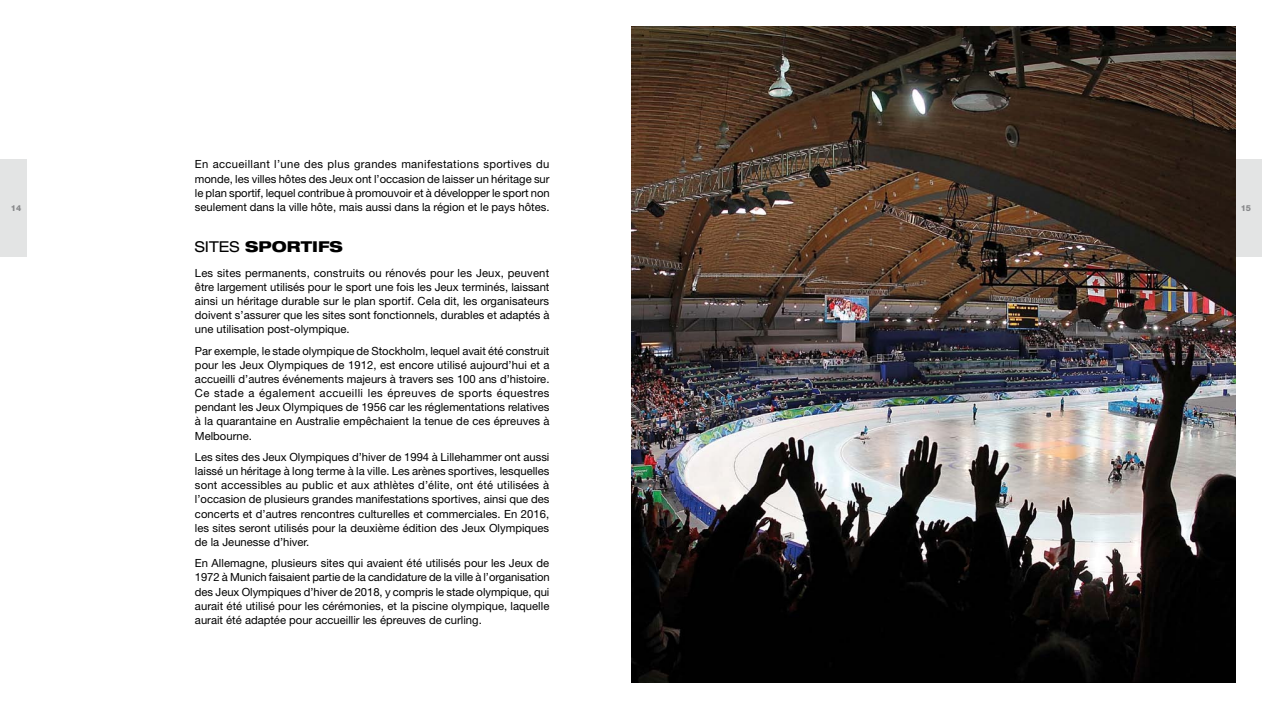
<style>
.page{position:relative;width:1262px;height:709px;background:#fff}
.page>*{position:absolute;margin:0;border:0;box-sizing:border-box;transform-origin:0 0}
.t1{font:800 expanded 15px "Helvetica Neue LT Std";color:#000}
.t2{font:11.25px/14.1px "Helvetica Neue LT Std";color:#000;text-align:justify}
.t3{font:800 8.25px "Helvetica Neue LT Std";color:#87888a}
.s1{font-weight:400}
</style>
<div class="page">
<div style="left:1235px;top:159px;width:26px;height:98px;background:#e3e4e4"></div>
<div style="left:0;top:159px;width:27px;height:98px;background:#e3e4e4"></div>
<img style="left:631px;top:27px;width:604px;height:655px">
<p class="t2" style="left:195px;top:157px;width:356px">En accueillant l’une des plus grandes manifestations sportives du monde, les villes hôtes des Jeux ont l’occasion de laisser un héritage sur le plan sportif, lequel contribue à promouvoir et à développer le sport non seulement dans la ville hôte, mais aussi dans la région et le pays hôtes.</p>
<h1 class="t1" style="left:195px;top:237px;width:149px"><span class="s1">Sites</span> SPORTIFS</h1>
<p class="t2" style="left:195px;top:265px;width:356px">Les sites permanents, construits ou rénovés pour les Jeux, peuvent être largement utilisés pour le sport une fois les Jeux terminés, laissant ainsi un héritage durable sur le plan sportif. Cela dit, les organisateurs doivent s’assurer que les sites sont fonctionnels, durables et adaptés à une utilisation post-olympique.</p>
<p class="t2" style="left:195px;top:343px;width:356px">Par exemple, le stade olympique de Stockholm, lequel avait été construit pour les Jeux Olympiques de 1912, est encore utilisé aujourd’hui et a accueilli d’autres événements majeurs à travers ses 100 ans d’histoire.<br>Ce stade a également accueilli les épreuves de sports équestres pendant les Jeux Olympiques de 1956 car les réglementations relatives à la quarantaine en Australie empêchaient la tenue de ces épreuves à Melbourne.</p>
<p class="t2" style="left:195px;top:449px;width:356px">Les sites des Jeux Olympiques d’hiver de 1994 à Lillehammer ont aussi laissé un héritage à long terme à la ville. Les arènes sportives, lesquelles sont accessibles au public et aux athlètes d’élite, ont été utilisées à l’occasion de plusieurs grandes manifestations sportives, ainsi que des concerts et d’autres rencontres culturelles et commerciales. En 2016, les sites seront utilisés pour la deuxième édition des Jeux Olympiques de la Jeunesse d’hiver.</p>
<p class="t2" style="left:195px;top:556px;width:356px">En Allemagne, plusieurs sites qui avaient été utilisés pour les Jeux de 1972 à Munich faisaient partie de la candidature de la ville à l’organisation des Jeux Olympiques d’hiver de 2018, y compris le stade olympique, qui aurait été utilisé pour les cérémonies, et la piscine olympique, laquelle aurait été adaptée pour accueillir les épreuves de curling.</p>
<p class="t3" style="left:11px;top:203px;width:12px">14</p>
<p class="t3" style="left:1240px;top:203px;width:12px">15</p>
</div>
